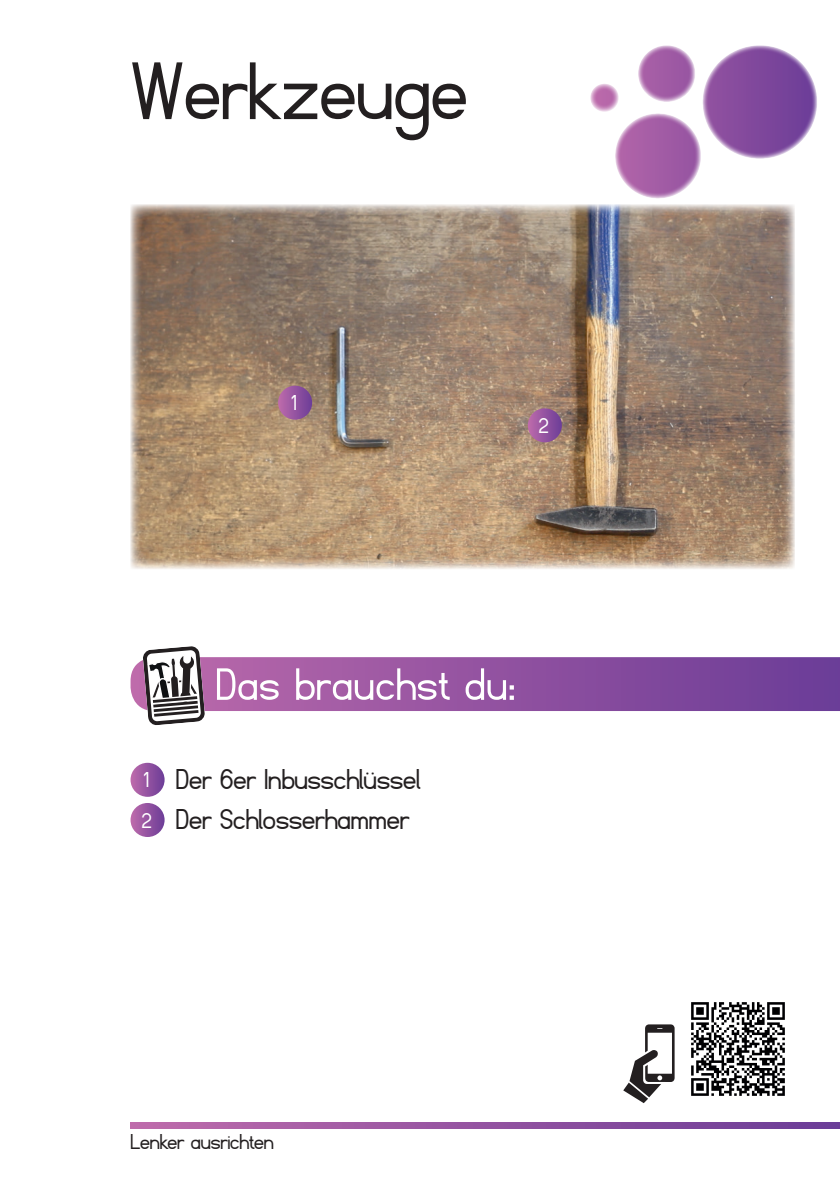
<style>
.page{position:relative;width:840px;height:1191px;background:#fff}
.page>*{position:absolute;margin:0;border:0;box-sizing:border-box;transform-origin:0 0}
.t1{font:90px "Fibel Nord";color:#231f20}
.t2{font:50px "Fibel Nord";letter-spacing:.02em;color:#fff}
.t3{font:32px/40px "Fibel Nord";color:#231f20}
.t4{font:24px "Fibel Nord";color:#231f20}
.t5{font:24px/40.2px "Fibel Nord";color:#fff}
</style>
<div class="page">
<svg style="left:130px;top:1123px;width:709px;height:5px;background:#9353a0"></svg>
<svg style="left:130px;top:646px;width:709px;height:79px"></svg>
<img style="left:130px;top:204px;width:664px;height:365px">
<svg style="left:590px;top:45px;width:226px;height:153px"></svg>
<div style="left:130px;top:763px;width:34px;height:34px;background:linear-gradient(to right,#c475b1,#6f3c96);border-radius:17px"></div>
<svg style="left:130px;top:803px;width:34px;height:34px"></svg>
<div style="left:278px;top:386px;width:34px;height:34px;background:linear-gradient(to right,#be6caa,#6f3f98);border-radius:17px"></div>
<svg style="left:527px;top:408px;width:34px;height:34px"></svg>
<svg style="left:623px;top:1024px;width:51px;height:79px"></svg>
<img style="left:691px;top:1002px;width:94px;height:94px">
<h1 class="t1" style="left:130px;top:46px;width:338px">Werkzeuge</h1>
<p class="t5" style="left:291px;top:383px;width:6px">1</p>
<p class="t5" style="left:538px;top:406px;width:11px">2</p>
<h2 class="t2" style="left:215px;top:659px;width:300px">Das brauchst du:</h2>
<p class="t5" style="left:142px;top:760px;width:11px">1<br>2</p>
<p class="t3" style="left:176px;top:760px;width:246px">Der 6er Inbusschlüssel<br>Der Schlosserhammer</p>
<p class="t4" style="left:130px;top:1129px;width:145px">Lenker ausrichten</p>
</div>
